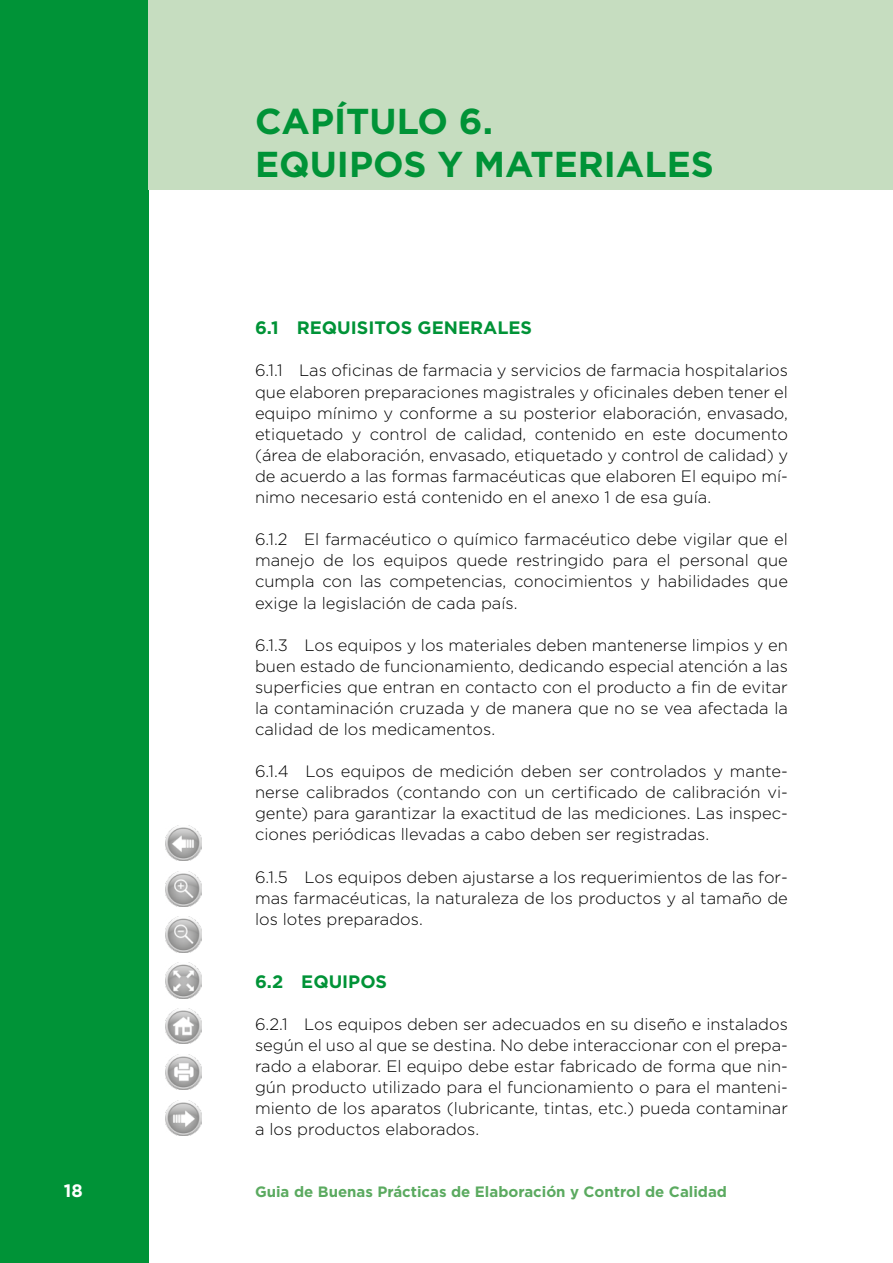
<style>
.page{position:relative;width:893px;height:1263px;background:#fff}
.page>*{position:absolute;margin:0;border:0;box-sizing:border-box;transform-origin:0 0}
.GENERAL-NIVEL-1{font:700 36px/43.3px "Gotham";color:#009337}
.GENERAL-NIVEL-2{font:700 18px "Gotham";color:#009337}
.t1{font:700 18px "Gotham";color:#fff}
.GENERAL-PARRAFO-1{font:300 16.5px/21.1px "Gotham";color:#000;text-align:justify}
.t2{font:700 15px "Gotham";color:#5baa60}
</style>
<div class="page">
<div style="left:0;top:0;width:149px;height:1263px;background:#009337"></div>
<img style="left:166px;top:825px;width:35px;height:36px">
<img style="left:166px;top:871px;width:35px;height:35px">
<img style="left:166px;top:917px;width:35px;height:35px">
<img style="left:166px;top:962px;width:35px;height:36px">
<img style="left:166px;top:1008px;width:35px;height:36px">
<img style="left:166px;top:1054px;width:35px;height:36px">
<img style="left:166px;top:1100px;width:35px;height:35px">
<div style="left:149px;top:0;width:744px;height:189px;background:#c6ddc0"></div>
<p class="GENERAL-NIVEL-1" style="left:255px;top:99px;width:460px">CAPÍTULO 6.<br>EQUIPOS Y MATERIALES</p>
<p class="GENERAL-NIVEL-2" style="left:255px;top:316px;width:279px">6.1 REQUISITOS GENERALES</p>
<p class="GENERAL-PARRAFO-1" style="left:255px;top:360px;width:534px">6.1.1 Las oficinas de farmacia y servicios de farmacia hospitalarios que elaboren preparaciones magistrales y oficinales deben tener el equipo mínimo y conforme a su posterior elaboración, envasado, etiquetado y control de calidad, contenido en este documento (área de elaboración, envasado, etiquetado y control de calidad) y de acuerdo a las formas farmacéuticas que elaboren El equipo mí&shy;nimo necesario está contenido en el anexo 1 de esa guía.</p>
<p class="GENERAL-PARRAFO-1" style="left:255px;top:528px;width:534px">6.1.2 El farmacéutico o químico farmacéutico debe vigilar que el manejo de los equipos quede restringido para el personal que cumpla con las competencias, conocimientos y habilidades que exige la legislación de cada país.</p>
<p class="GENERAL-PARRAFO-1" style="left:255px;top:634px;width:534px">6.1.3 Los equipos y los materiales deben mantenerse limpios y en buen estado de funcionamiento, dedicando especial atención a las superficies que entran en contacto con el producto a fin de evitar la contaminación cruzada y de manera que no se vea afectada la calidad de los medicamentos.</p>
<p class="GENERAL-PARRAFO-1" style="left:255px;top:760px;width:534px">6.1.4 Los equipos de medición deben ser controlados y mante&shy;nerse calibrados (contando con un certificado de calibración vi&shy;gente) para garantizar la exactitud de las mediciones. Las inspec&shy;ciones periódicas llevadas a cabo deben ser registradas.</p>
<p class="GENERAL-PARRAFO-1" style="left:255px;top:866px;width:534px">6.1.5 Los equipos deben ajustarse a los requerimientos de las for&shy;mas farmacéuticas, la naturaleza de los productos y al tamaño de los lotes preparados.</p>
<p class="GENERAL-NIVEL-2" style="left:255px;top:969px;width:134px">6.2 EQUIPOS</p>
<p class="GENERAL-PARRAFO-1" style="left:255px;top:1013px;width:534px">6.2.1 Los equipos deben ser adecuados en su diseño e instalados según el uso al que se destina. No debe interaccionar con el prepa&shy;rado a elaborar. El equipo debe estar fabricado de forma que nin&shy;gún producto utilizado para el funcionamiento o para el manteni&shy;miento de los aparatos (lubricante, tintas, etc.) pueda contaminar a los productos elaborados.</p>
<p class="t1" style="left:64px;top:1178px;width:20px">18</p>
<p class="t2" style="left:255px;top:1182px;width:474px">Guia de Buenas Prácticas de Elaboración y Control de Calidad</p>
</div>
